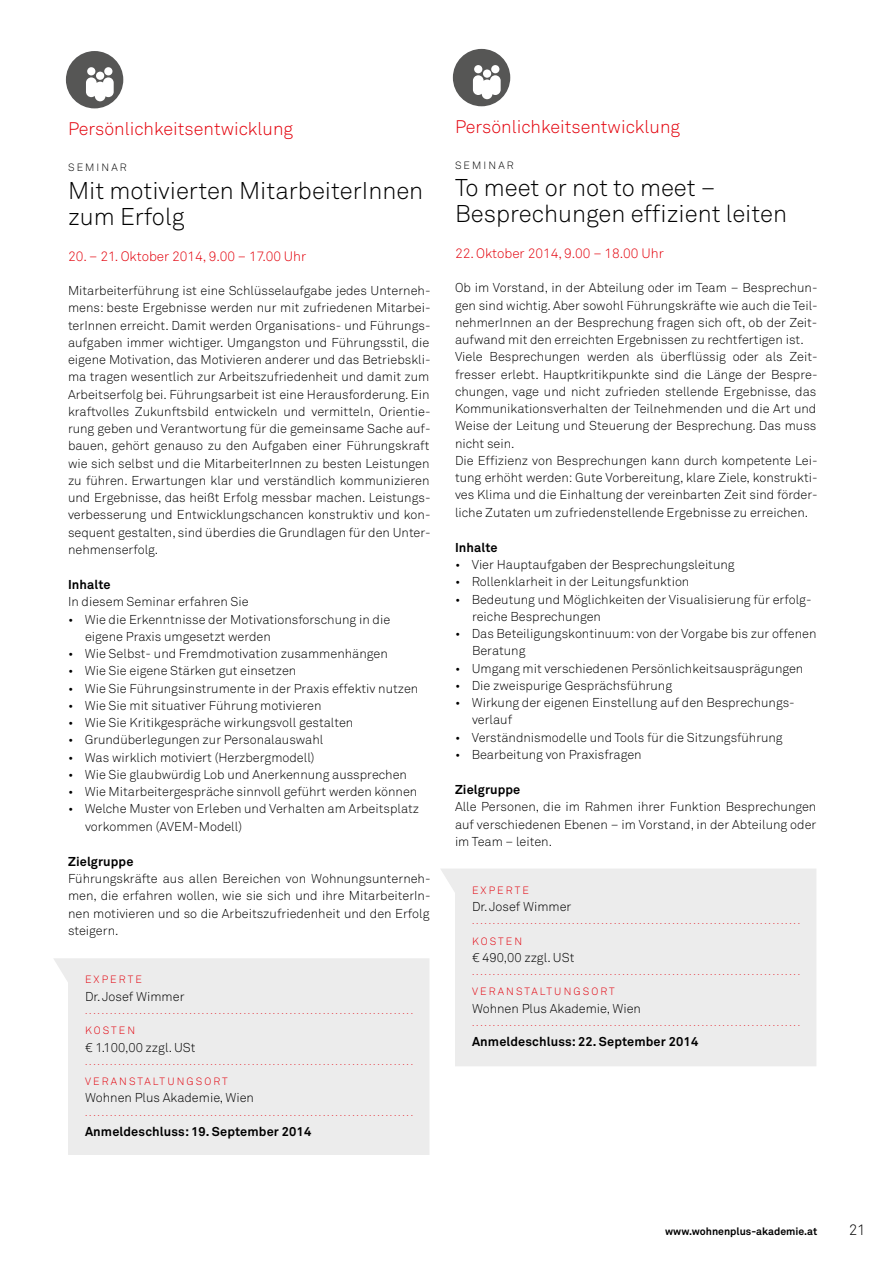
<style>
.page{position:relative;width:893px;height:1263px;background:#fff}
.page>*{position:absolute;margin:0;border:0;box-sizing:border-box;transform-origin:0 0}
.t1{font:300 24px/25.5px "Akkurat";color:#000}
.t2{font:300 18px "Akkurat";color:#e3000b}
.t3{font:300 15px "Akkurat";color:#000}
.t4{font:300 13.5px "Akkurat";color:#e3000b}
.t5{font:300 12.75px/17.2px "Akkurat";color:#000}
.t6{font:700 12.75px "Akkurat";letter-spacing:.01em;color:#000}
.t7{font:300 10.5px "Akkurat";letter-spacing:.2em;color:#e3000b}
.t8{font:700 10.5px "Akkurat";color:#000}
.t9{font:300 10.5px "Akkurat";letter-spacing:.2em;color:#000}
.t10{font:300 9px "Akkurat";color:#e3000b}
</style>
<div class="page">
<div style="left:441px;top:869px;width:375px;height:197px;background:#ececec"></div>
<div style="left:453px;top:49px;width:57px;height:57px;background:#565655;border-radius:50%"></div>
<div style="left:483px;top:69px;width:8px;height:9px;background:#fff;border-radius:50%"></div>
<div style="left:491px;top:65px;width:8px;height:8px;background:#fff;border-radius:50%"></div>
<div style="left:474px;top:65px;width:8px;height:8px;background:#fff;border-radius:50%"></div>
<svg style="left:473px;top:75px;width:28px;height:24px"></svg>
<div style="left:54px;top:958px;width:375px;height:197px;background:#ececec"></div>
<div style="left:66px;top:51px;width:57px;height:57px;background:#565655;border-radius:50%"></div>
<div style="left:96px;top:72px;width:8px;height:8px;background:#fff;border-radius:50%"></div>
<div style="left:104px;top:67px;width:8px;height:8px;background:#fff;border-radius:50%"></div>
<div style="left:87px;top:67px;width:8px;height:8px;background:#fff;border-radius:50%"></div>
<svg style="left:86px;top:77px;width:28px;height:24px"></svg>
<h2 class="t2" style="left:68px;top:119px;width:227px">Persönlichkeitsentwicklung</h2>
<p class="t9" style="left:68px;top:162px;width:60px">SEMINAR</p>
<h1 class="t1" style="left:68px;top:178px;width:357px">Mit motivierten MitarbeiterInnen zum Erfolg</h1>
<p class="t4" style="left:68px;top:248px;width:240px">20. – 21. Oktober 2014, 9.00 – 17.00 Uhr</p>
<p class="t5" style="left:68px;top:282px;width:364px;text-align:justify">Mitarbeiterführung ist eine Schlüsselaufgabe jedes Unterneh&shy;mens: beste Ergebnisse werden nur mit zufriedenen Mitarbei&shy;terInnen erreicht. Damit werden Organisations- und Führungs&shy;aufgaben immer wichtiger. Umgangston und Führungsstil, die eigene Motivation, das Motivieren anderer und das Betriebskli&shy;ma tragen wesentlich zur Arbeitszufriedenheit und damit zum Arbeitserfolg bei. Führungsarbeit ist eine Herausforderung. Ein kraftvolles Zukunftsbild entwickeln und vermitteln, Orientie&shy;rung geben und Verantwortung für die gemeinsame Sache auf&shy;bauen, gehört genauso zu den Aufgaben einer Führungskraft wie sich selbst und die MitarbeiterInnen zu besten Leistungen zu führen. Erwartungen klar und verständlich kommunizieren und Ergebnisse, das heißt Erfolg messbar machen. Leistungs&shy;verbesserung und Entwicklungschancen konstruktiv und kon&shy;sequent gestalten, sind überdies die Grundlagen für den Unter&shy;nehmenserfolg.</p>
<p class="t6" style="left:68px;top:577px;width:44px">Inhalte</p>
<p class="t5" style="left:68px;top:594px;width:182px">In diesem Seminar erfahren Sie</p>
<p class="t5" style="left:85px;top:611px;width:307px;text-indent:-17px">• Wie die Erkenntnisse der Motivationsforschung in die eigene Praxis umgesetzt werden</p>
<p class="t5" style="left:68px;top:645px;width:321px">• Wie Selbst- und Fremdmotivation zusammenhängen</p>
<p class="t5" style="left:68px;top:663px;width:230px">• Wie Sie eigene Stärken gut einsetzen</p>
<p class="t5" style="left:68px;top:680px;width:352px">• Wie Sie Führungsinstrumente in der Praxis effektiv nutzen</p>
<p class="t5" style="left:68px;top:697px;width:255px">• Wie Sie mit situativer Führung motivieren</p>
<p class="t5" style="left:68px;top:714px;width:287px">• Wie Sie Kritikgespräche wirkungsvoll gestalten</p>
<p class="t5" style="left:68px;top:732px;width:257px">• Grundüberlegungen zur Personalauswahl</p>
<p class="t5" style="left:68px;top:749px;width:248px">• Was wirklich motiviert (Herzbergmodell)</p>
<p class="t5" style="left:68px;top:766px;width:341px">• Wie Sie glaubwürdig Lob und Anerkennung aussprechen</p>
<p class="t5" style="left:68px;top:783px;width:351px">• Wie Mitarbeitergespräche sinnvoll geführt werden können</p>
<p class="t5" style="left:85px;top:801px;width:336px;text-indent:-17px">• Welche Muster von Erleben und Verhalten am Arbeitsplatz vorkommen (AVEM-Modell)</p>
<p class="t6" style="left:68px;top:853px;width:67px">Zielgruppe</p>
<p class="t5" style="left:68px;top:870px;width:364px;text-align:justify">Führungskräfte aus allen Bereichen von Wohnungsunterneh&shy;men, die erfahren wollen, wie sie sich und ihre MitarbeiterIn&shy;nen motivieren und so die Arbeitszufriedenheit und den Erfolg steigern.</p>
<p class="t7" style="left:85px;top:973px;width:58px">EXPERTE</p>
<p class="t5" style="left:85px;top:988px;width:101px">Dr. Josef Wimmer</p>
<p class="t10" style="left:85px;top:1006px;width:330px">...............................................................................</p>
<p class="t7" style="left:85px;top:1024px;width:52px">KOSTEN</p>
<p class="t5" style="left:85px;top:1039px;width:112px">€ 1.100,00 zzgl. USt</p>
<p class="t10" style="left:85px;top:1056px;width:330px">...............................................................................</p>
<p class="t7" style="left:85px;top:1075px;width:144px">VERANSTALTUNGSORT</p>
<p class="t5" style="left:85px;top:1089px;width:171px">Wohnen Plus Akademie, Wien</p>
<p class="t10" style="left:85px;top:1107px;width:330px">...............................................................................</p>
<p class="t6" style="left:85px;top:1123px;width:228px">Anmeldeschluss: 19. September 2014</p>
<h2 class="t2" style="left:455px;top:116px;width:227px">Persönlichkeitsentwicklung</h2>
<p class="t9" style="left:455px;top:159px;width:60px">SEMINAR</p>
<h1 class="t1" style="left:455px;top:176px;width:334px">To meet or not to meet –<br>Besprechungen effizient leiten</h1>
<p class="t4" style="left:455px;top:245px;width:210px">22. Oktober 2014, 9.00 – 18.00 Uhr</p>
<p class="t5" style="left:455px;top:279px;width:364px">Ob im Vorstand, in der Abteilung oder im Team – Besprechun&shy;gen sind wichtig. Aber sowohl Führungskräfte wie auch die Teil&shy;nehmerInnen an der Besprechung fragen sich oft, ob der Zeit&shy;aufwand mit den erreichten Ergebnissen zu rechtfertigen ist.<br>Viele Besprechungen werden als überflüssig oder als Zeit&shy;fresser erlebt. Hauptkritikpunkte sind die Länge der Bespre&shy;chungen, vage und nicht zufrieden stellende Ergebnisse, das Kommunikationsverhalten der Teilnehmenden und die Art und Weise der Leitung und Steuerung der Besprechung. Das muss nicht sein.<br>Die Effizienz von Besprechungen kann durch kompetente Lei&shy;tung erhöht werden: Gute Vorbereitung, klare Ziele, konstrukti&shy;ves Klima und die Einhaltung der vereinbarten Zeit sind förder&shy;liche Zutaten um zufriedenstellende Ergebnisse zu erreichen.</p>
<p class="t6" style="left:455px;top:539px;width:44px">Inhalte</p>
<p class="t5" style="left:455px;top:556px;width:281px">• Vier Hauptaufgaben der Besprechungsleitung</p>
<p class="t5" style="left:455px;top:573px;width:236px">• Rollenklarheit in der Leitungsfunktion</p>
<p class="t5" style="left:472px;top:591px;width:341px;text-indent:-17px">• Bedeutung und Möglichkeiten der Visualisierung für erfolg&shy;reiche Besprechungen</p>
<p class="t5" style="left:472px;top:625px;width:346px;text-indent:-17px">• Das Beteiligungskontinuum: von der Vorgabe bis zur offenen<br>Beratung</p>
<p class="t5" style="left:455px;top:660px;width:350px">• Umgang mit verschiedenen Persönlichkeitsausprägungen</p>
<p class="t5" style="left:455px;top:677px;width:219px">• Die zweispurige Gesprächsführung</p>
<p class="t5" style="left:472px;top:694px;width:322px;text-indent:-17px">• Wirkung der eigenen Einstellung auf den Besprechungs&shy;verlauf</p>
<p class="t5" style="left:455px;top:729px;width:329px">• Verständnismodelle und Tools für die Sitzungsführung</p>
<p class="t5" style="left:455px;top:746px;width:188px">• Bearbeitung von Praxisfragen</p>
<p class="t6" style="left:455px;top:781px;width:67px">Zielgruppe</p>
<p class="t5" style="left:455px;top:798px;width:363px;text-align:justify">Alle Personen, die im Rahmen ihrer Funktion Besprechungen auf verschiedenen Ebenen – im Vorstand, in der Abteilung oder im Team – leiten.</p>
<p class="t7" style="left:472px;top:884px;width:58px">EXPERTE</p>
<p class="t5" style="left:472px;top:898px;width:101px">Dr. Josef Wimmer</p>
<p class="t10" style="left:472px;top:916px;width:330px">...............................................................................</p>
<p class="t7" style="left:472px;top:935px;width:52px">KOSTEN</p>
<p class="t5" style="left:472px;top:949px;width:104px">€ 490,00 zzgl. USt</p>
<p class="t10" style="left:472px;top:967px;width:330px">...............................................................................</p>
<p class="t7" style="left:472px;top:985px;width:144px">VERANSTALTUNGSORT</p>
<p class="t5" style="left:472px;top:1000px;width:171px">Wohnen Plus Akademie, Wien</p>
<p class="t10" style="left:472px;top:1018px;width:330px">...............................................................................</p>
<p class="t6" style="left:472px;top:1034px;width:228px">Anmeldeschluss: 22. September 2014</p>
<p class="t8" style="left:665px;top:1224px;width:154px">www.wohnenplus-akademie.at</p>
<p class="t3" style="left:849px;top:1221px;width:19px">21</p>
</div>
